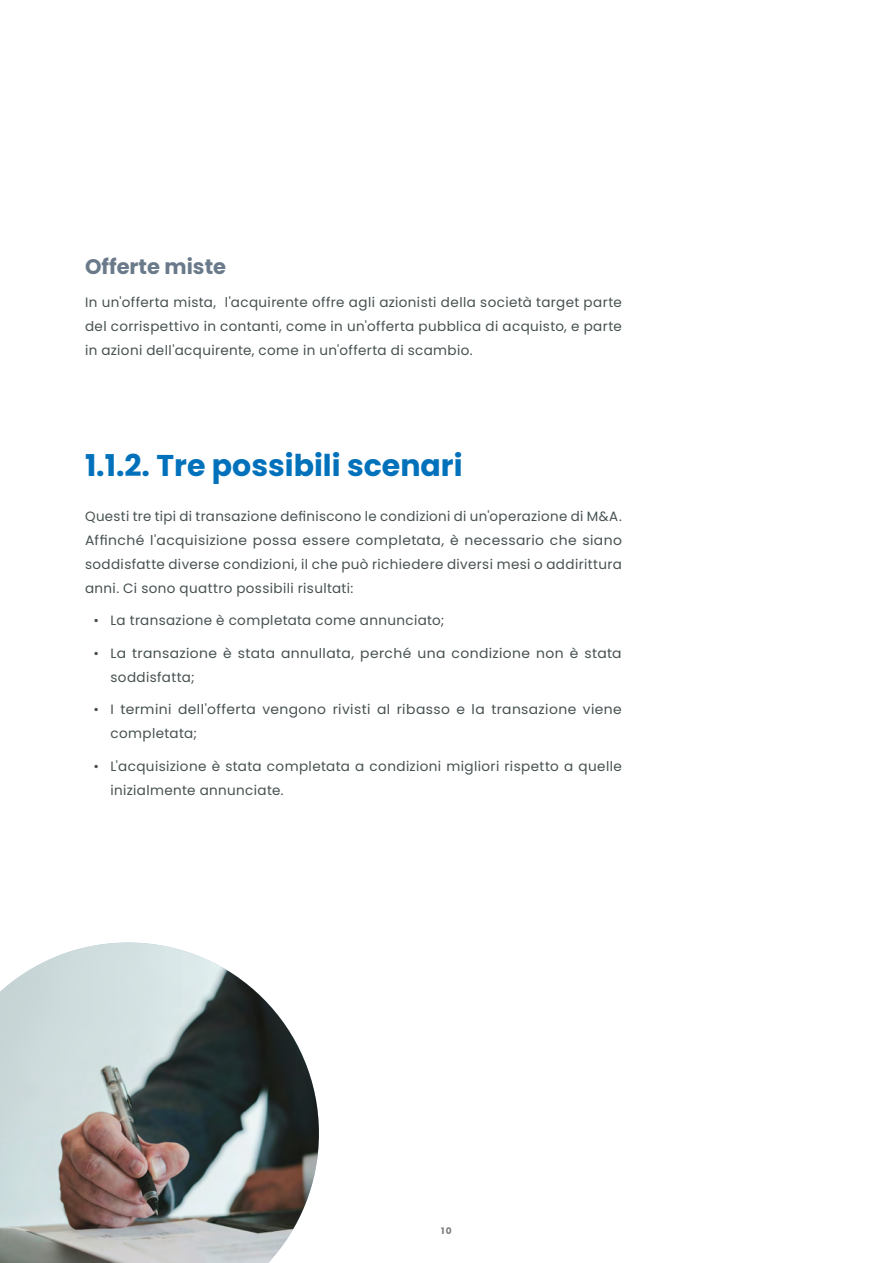
<style>
.page{position:relative;width:893px;height:1263px;background:#fff}
.page>*{position:absolute;margin:0;border:0;box-sizing:border-box;transform-origin:0 0}
.t1{font:700 30px "Poppins";color:#0071ba}
.t2{font:700 21px "Poppins";color:#6a7a8a}
.t3{font:13.5px/24px "Poppins";letter-spacing:.03em;color:#475151}
.t4{font:700 9px "Poppins";color:#7c7b7b}
</style>
<div class="page">
<img style="left:0;top:942px;width:319px;height:321px">
<h2 class="t2" style="left:85px;top:254px;width:143px">Offerte miste</h2>
<p class="t3" style="left:85px;top:290px;width:538px;text-align:justify">In un'offerta mista, l'acquirente offre agli azionisti della società target parte del corrispettivo in contanti, come in un'offerta pubblica di acquisto, e parte in azioni dell'acquirente, come in un'offerta di scambio.</p>
<h1 class="t1" style="left:85px;top:448px;width:379px">1.1.2. Tre possibili scenari</h1>
<p class="t3" style="left:85px;top:504px;width:538px;text-align:justify">Questi tre tipi di transazione definiscono le condizioni di un'operazione di M&amp;A.<br>Affinché l'acquisizione possa essere completata, è necessario che siano soddisfatte diverse condizioni, il che può richiedere diversi mesi o addirittura anni. Ci sono quattro possibili risultati:</p>
<p class="t3" style="left:94px;top:609px;width:352px">• La transazione è completata come annunciato;</p>
<p class="t3" style="left:111px;top:641px;width:513px;text-indent:-17px">• La transazione è stata annullata, perché una condizione non è stata soddisfatta;</p>
<p class="t3" style="left:111px;top:698px;width:513px;text-indent:-17px">• I termini dell'offerta vengono rivisti al ribasso e la transazione viene completata;</p>
<p class="t3" style="left:111px;top:754px;width:513px;text-indent:-17px">• L'acquisizione è stata completata a condizioni migliori rispetto a quelle inizialmente annunciate.</p>
<p class="t4" style="left:441px;top:1225px;width:12px">10</p>
</div>
